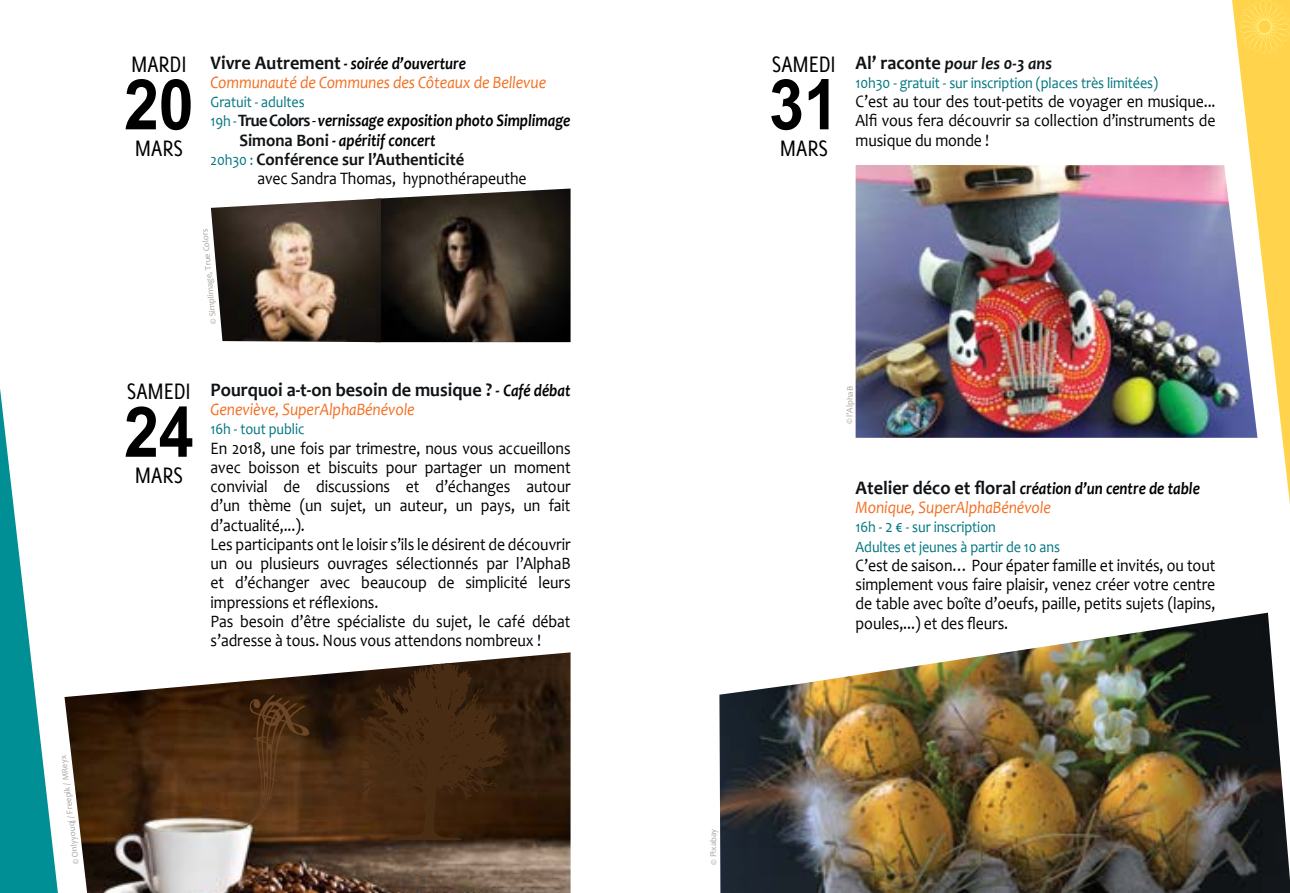
<style>
.page{position:relative;width:1290px;height:893px;background:#fff}
.page>*{position:absolute;margin:0;border:0;box-sizing:border-box;transform-origin:0 0}
.t1{font:700 70px "Arial";color:#000;scale:.9 1}
.t2{font:24.5px "Delicious";letter-spacing:-.005em;color:#000;scale:.9 1}
.t3{font:700 19.25px "Candara";color:#101416;scale:.95 1}
.t4{font:17.5px/19.2px "Candara";letter-spacing:-.005em;color:#000;text-align:justify;scale:.9 1}
.t5{font:italic 17.5px/19.2px "Candara";letter-spacing:-.005em;color:#f36f21;scale:.9 1}
.t6{font:italic 700 17.5px "Candara";color:#000;scale:.86 1}
.t7{font:700 17.5px "Candara";color:#101416;scale:.95 1}
.t8{font:italic 700 17.5px "Candara";color:#101416;scale:.95 1}
.t9{font:15.75px/19.2px "Candara";letter-spacing:-.005em;color:#007681;scale:.9 1}
.t10{font:8.75px "Candara";letter-spacing:-.005em;color:#a9a3a1}
.s1{font-weight:700;font-style:normal;font-size:19.25px;color:#101416}
.s2{font-weight:700;color:#000}
.s3{font-weight:400;font-style:normal;font-size:15.75px;color:#007681}
.s4{font-style:normal;color:#101416}
.s5{font-weight:400;font-style:normal}
.s6{font-weight:400;font-size:15.75px;color:#007681}
.s7{font-style:italic;font-size:17.5px}
.s8{font-style:italic;font-size:17.5px;color:#000}
.s9{font-style:normal;font-size:19.25px}
.s10{font-size:17.5px}
</style>
<div class="page">
<svg style="left:0;top:389px;width:58px;height:504px"></svg>
<svg style="left:1232px;top:0;width:58px;height:504px"></svg>
<img style="left:855px;top:165px;width:402px;height:273px">
<img style="left:64px;top:652px;width:506px;height:241px">
<svg style="left:245px;top:694px;width:64px;height:133px;background:#543316"></svg>
<svg style="left:344px;top:658px;width:164px;height:182px;background:#472e18"></svg>
<img style="left:719px;top:613px;width:571px;height:280px">
<img style="left:381px;top:189px;width:189px;height:153px">
<img style="left:211px;top:198px;width:170px;height:144px">
<p class="t10" style="left:71px;top:865px;width:112px;rotate:-97deg">© Onlyyouqj / Freepik / MReyx</p>
<h2 class="t2" style="left:131px;top:50px;width:63px">MARDI</h2>
<h1 class="t1" style="left:124px;top:55px;width:79px">20</h1>
<h2 class="t2" style="left:135px;top:134px;width:55px">MARS</h2>
<p class="t5" style="left:211px;top:53px;width:374px"><span class="s1">Vivre Autrement</span> <span class="s2">- soirée d’ouverture<br></span>Communauté de Communes des Côteaux de Bellevue</p>
<p class="t9" style="left:211px;top:92px;width:106px">Gratuit - adultes</p>
<p class="t6" style="left:211px;top:110px;width:420px"><span class="s3">19h -</span> <span class="s4">True Colors</span> <span class="s5">-</span> vernissage exposition photo Simplimage</p>
<p class="t6" style="left:239px;top:129px;width:229px"><span class="s4">Simona Boni</span> - apéritif concert</p>
<p class="t7" style="left:211px;top:148px;width:268px"><span class="s6">20h30 :</span> Conférence sur l’Authenticité</p>
<p class="t4" style="left:257px;top:169px;width:301px">avec Sandra Thomas, hypnothérapeuthe</p>
<p class="t10" style="left:208px;top:325px;width:98px;rotate:-95deg">© Simplimage, True Colors</p>
<h2 class="t2" style="left:127px;top:377px;width:73px">SAMEDI</h2>
<h1 class="t1" style="left:124px;top:383px;width:79px">24</h1>
<h2 class="t2" style="left:135px;top:461px;width:55px">MARS</h2>
<p class="t3" style="left:211px;top:378px;width:380px">Pourquoi a-t-on besoin de musique ? <span class="s7">-</span> <span class="s8">Café débat</span></p>
<p class="t5" style="left:211px;top:400px;width:228px">Geneviève, SuperAlphaBénévole</p>
<p class="t9" style="left:211px;top:420px;width:106px">16h - tout public</p>
<p class="t4" style="left:211px;top:438px;width:401px;text-align:left">En 2018, une fois par trimestre, nous vous accueillons avec boisson et biscuits pour partager un moment convivial de discussions et d’échanges autour d’un thème (un sujet, un auteur, un pays, un fait d’actualité,...).<br>Les participants ont le loisir s’ils le désirent de découvrir un ou plusieurs ouvrages sélectionnés par l’AlphaB et d’échanger avec beaucoup de simplicité leurs impressions et réflexions.<br>Pas besoin d’être spécialiste du sujet, le café débat s’adresse à tous. Nous vous attendons nombreux !</p>
<h2 class="t2" style="left:772px;top:50px;width:73px">SAMEDI</h2>
<h1 class="t1" style="left:769px;top:55px;width:79px">31</h1>
<h2 class="t2" style="left:780px;top:134px;width:55px">MARS</h2>
<p class="t8" style="left:855px;top:52px;width:208px"><span class="s9">Al’ raconte</span> pour les 0-3 ans</p>
<p class="t9" style="left:855px;top:73px;width:338px">10h30 - gratuit - sur inscription (places très limitées)</p>
<p class="t4" style="left:855px;top:92px;width:401px">C’est au tour des tout-petits de voyager en musique...<br>Alfi vous fera découvrir sa collection d’instruments de musique du monde !</p>
<p class="t10" style="left:708px;top:865px;width:38px;rotate:-90deg">© Pixabay</p>
<p class="t10" style="left:844px;top:424px;width:40px;rotate:-89deg">© l’AlphaB</p>
<p class="t5" style="left:855px;top:478px;width:384px"><span class="s1">Atelier déco et floral</span> <span class="s2">création d’un centre de table<br></span>Monique, SuperAlphaBénévole</p>
<p class="t9" style="left:855px;top:518px;width:229px">16h - <span class="s10">2 €</span> - sur inscription<br>Adultes et jeunes à partir de 10 ans</p>
<p class="t4" style="left:855px;top:555px;width:401px">C’est de saison… Pour épater famille et invités, ou tout simplement vous faire plaisir, venez créer votre centre de table avec boîte d’oeufs, paille, petits sujets (lapins, poules,...) et des fleurs.</p>
</div>
